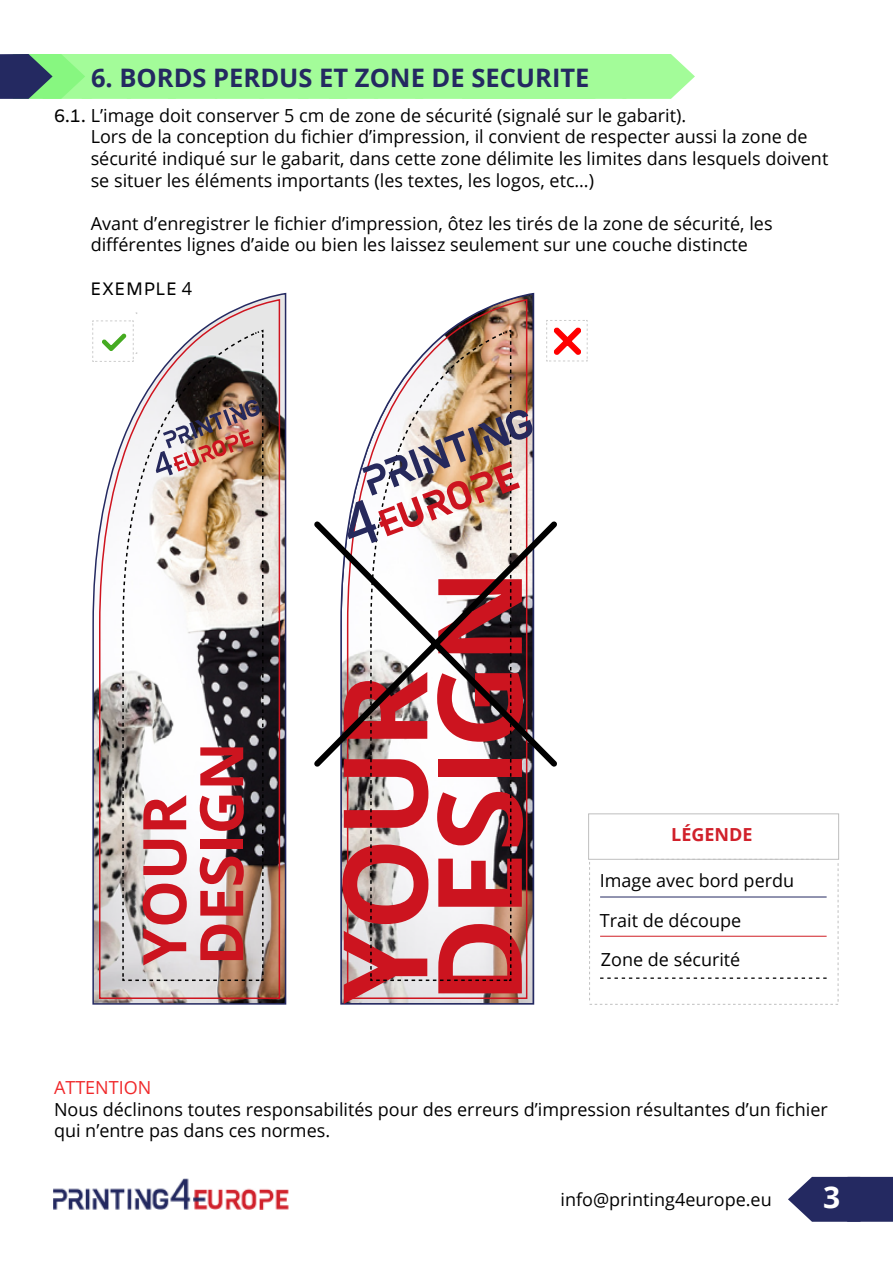
<style>
.page{position:relative;width:893px;height:1263px;background:#fff}
.page>*{position:absolute;margin:0;border:0;box-sizing:border-box;transform-origin:0 0}
.t1{font:700 30px "Open Sans";color:#fff}
.t2{font:700 25.5px "Open Sans";color:#242961}
.t3{font:18px/21.6px "Open Sans";color:#000}
.t4{font:18px "Open Sans";color:#f0292b}
.t5{font:18px "Amiko";color:#000}
.t6{font:700 18px "Open Sans";color:#d1212b}
.s1{font-family:"Amiko"}
.s2{font-family:"Open Sans"}
</style>
<div class="page">
<img style="left:92px;top:293px;width:195px;height:712px">
<svg style="left:340px;top:293px;width:195px;height:712px"></svg>
<img style="left:98px;top:300px;width:183px;height:700px">
<svg style="left:346px;top:300px;width:182px;height:30px"></svg>
<img style="left:342px;top:330px;width:191px;height:674px">
<img style="left:53px;top:1179px;width:235px;height:30px">
<svg style="left:314px;top:516px;width:243px;height:256px"></svg>
<svg style="left:546px;top:320px;width:42px;height:42px"></svg>
<img style="left:92px;top:312px;width:172px;height:669px">
<svg style="left:589px;top:862px;width:250px;height:143px"></svg>
<div style="left:588px;top:813px;width:251px;height:47px;border:1px solid #bfbfbf"></div>
<svg style="left:0;top:54px;width:695px;height:45px;background:#9cef96"></svg>
<svg style="left:788px;top:1177px;width:105px;height:45px;background:#3d4273"></svg>
<h2 class="t2" style="left:91px;top:59px;width:47px">6. BOR</h2>
<h2 class="t2" style="left:174px;top:59px;width:56px">DS PER</h2>
<h2 class="t2" style="left:260px;top:59px;width:128px">DUS ET ZONE</h2>
<h2 class="t2" style="left:432px;top:59px;width:70px">DE SECURITE</h2>
<p class="t3" style="left:91px;top:104px;width:739px;text-indent:-37px"><span class="s1">6.1.</span> L’image doit conserver 5 cm de zone de sécurité (signalé sur le gabarit).<br>Lors de la conception du fichier d’impression, il convient de respecter aussi la zone de sécurité indiqué sur le gabarit, dans cette zone délimite les limites dans lesquels doivent se situer les éléments importants (les textes, les logos, etc…)</p>
<p class="t3" style="left:91px;top:212px;width:683px">Avant d’enregistrer le fichier d’impression, ôtez les tirés de la zone de sécurité, les différentes lignes d’aide ou bien les laissez seulement sur une couche distincte</p>
<p class="t5" style="left:90px;top:278px;width:104px">EXEMPLE <span class="s2">4</span></p>
<p class="t6" style="left:671px;top:822px;width:83px">LÉGENDE</p>
<p class="t3" style="left:600px;top:869px;width:196px">Image avec bord perdu</p>
<p class="t3" style="left:600px;top:900px;width:143px;line-height:39px">Trait de découpe<br>Zone de sécurité</p>
<p class="t4" style="left:54px;top:1075px;width:99px">ATTENTION</p>
<p class="t3" style="left:54px;top:1098px;width:775px">Nous déclinons toutes responsabilités pour des erreurs d’impression résultantes d’un fichier qui n’entre pas dans ces normes.</p>
<p class="t3" style="left:560px;top:1188px;width:213px">info@printing4europe.eu</p>
<h1 class="t1" style="left:823px;top:1176px;width:19px">3</h1>
</div>
